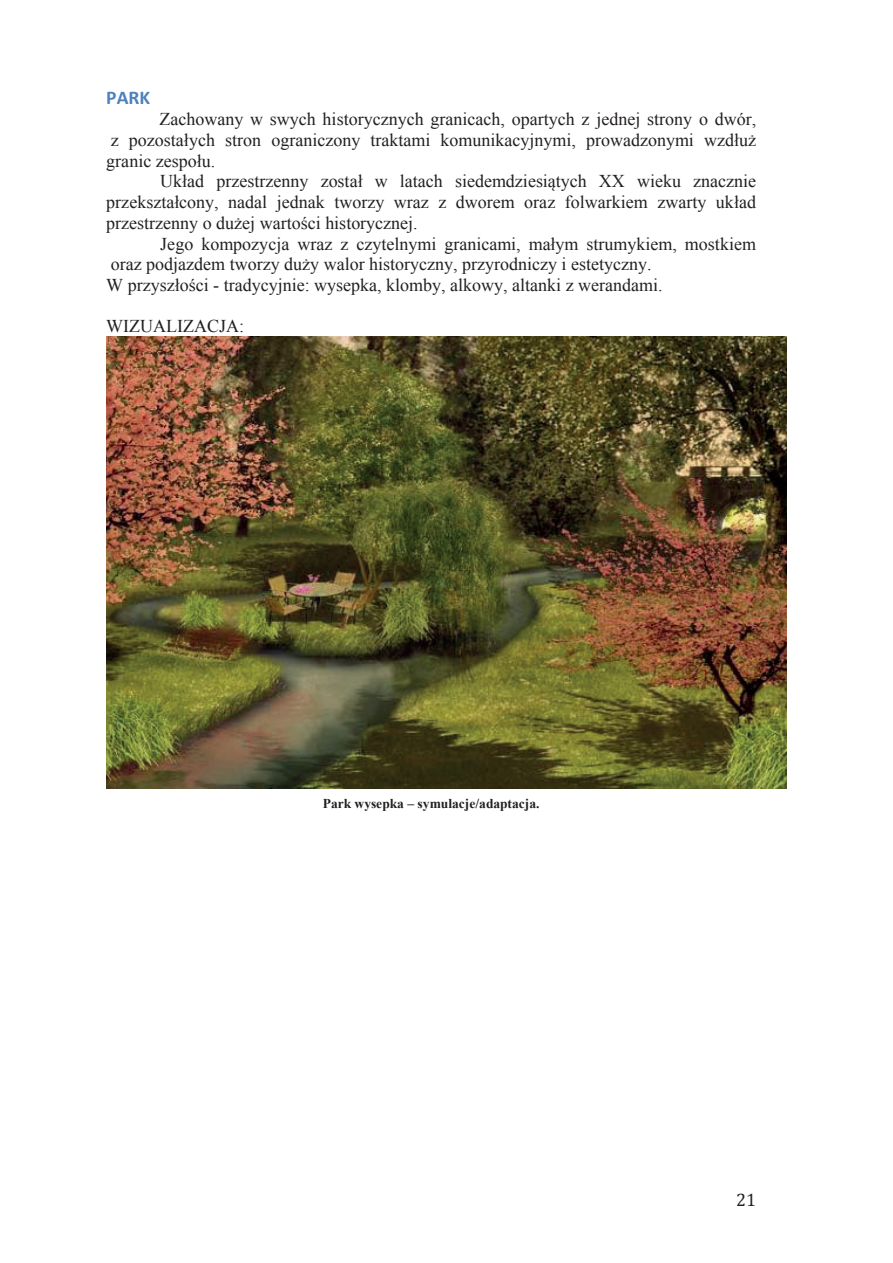
<style>
.page{position:relative;width:893px;height:1263px;background:#fff}
.page>*{position:absolute;margin:0;border:0;box-sizing:border-box;transform-origin:0 0}
.t1{font:700 19.5px "Calibri";color:#4c82bd}
.t2{font:18px/20.7px "Times New Roman";color:#231f20;text-align:justify}
.t3{font:18px "Cambria";color:#231f20}
.t4{font:700 13.5px "Times New Roman";color:#231f20}
</style>
<div class="page">
<img style="left:106px;top:337px;width:680px;height:452px">
<p class="t1" style="left:106px;top:85px;width:45px">PARK</p>
<p class="t2" style="left:106px;top:109px;width:652px;text-indent:53px">Zachowany w swych historycznych granicach, opartych z jednej strony o dwór, z pozostałych stron ograniczony traktami komunikacyjnymi, prowadzonymi wzdłuż granic zespołu.</p>
<p class="t2" style="left:106px;top:171px;width:651px;text-indent:54px">Układ przestrzenny został w latach siedemdziesiątych XX wieku znacznie przekształcony, nadal jednak tworzy wraz z dworem oraz folwarkiem zwarty układ przestrzenny o dużej wartości historycznej.</p>
<p class="t2" style="left:106px;top:233px;width:651px;text-align:left;text-indent:54px">Jego kompozycja wraz z czytelnymi granicami, małym strumykiem, mostkiem oraz podjazdem tworzy duży walor historyczny, przyrodniczy i estetyczny.<br>W przyszłości - tradycyjnie: wysepka, klomby, alkowy, altanki z werandami.</p>
<p class="t2" style="left:106px;top:316px;width:139px">WIZUALIZACJA:</p>
<p class="t4" style="left:323px;top:794px;width:218px">Park wysepka – symulacje/adaptacja.</p>
<p class="t3" style="left:736px;top:1189px;width:21px">21</p>
</div>
